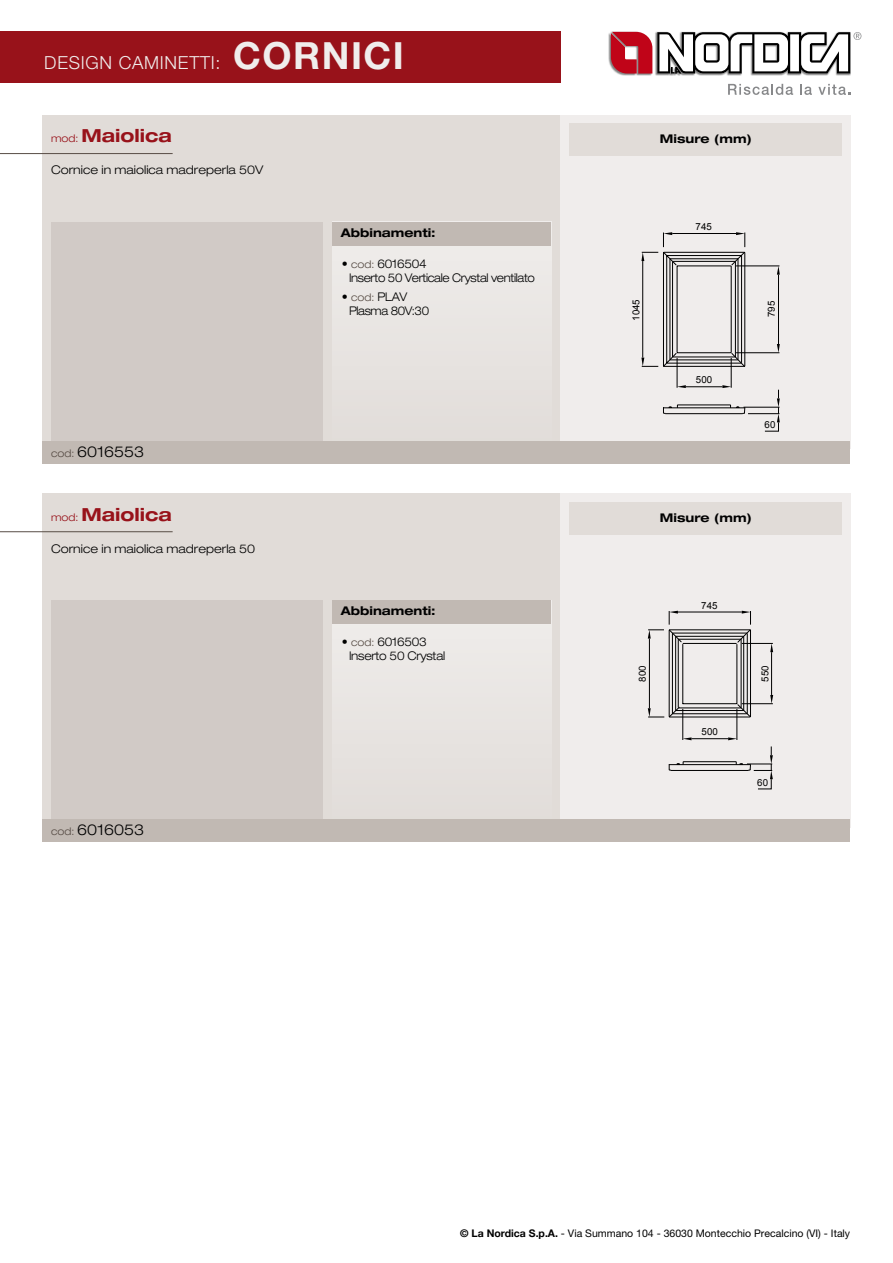
<style>
.page{position:relative;width:893px;height:1263px;background:#fff}
.page>*{position:absolute;margin:0;border:0;box-sizing:border-box;transform-origin:0 0}
.t1{font:700 expanded 18px "Helvetica Neue LT Pro";color:#98121a}
.t2{font:300 18px "Helvetica Neue LT Pro";letter-spacing:.04em;color:#f0edec}
.t3{font:300 expanded 15px "Helvetica Neue LT Pro";color:#000}
.t4{font:300 expanded 12px/14.4px "Helvetica Neue LT Pro";letter-spacing:-.02em;color:#000}
.t5{font:300 expanded 12px "Helvetica Neue LT Pro";color:#000}
.t6{font:700 expanded 12px "Helvetica Neue LT Pro";color:#000}
.t7{font:10.5px "Helvetica Neue LT Pro";color:#000}
.t8{font:9.75px "Arial";letter-spacing:.01em;color:#000}
.s1{font-weight:700;font-size:37.5px}
.s2{font-weight:300;font-size:10.5px}
.s3{font-size:10.5px;color:#584d46}
.s4{font-family:"Helvetica Neue";font-weight:700}
</style>
<div class="page">
<div style="left:0;top:32px;width:560px;height:51px;background:#98121a"></div>
<div style="left:560px;top:115px;width:290px;height:334px;background:#f0edec"></div>
<div style="left:43px;top:115px;width:517px;height:334px;background:#e1dcd8"></div>
<hr style="left:0;top:153px;width:173px;height:1px;background:#584d46">
<div style="left:570px;top:124px;width:272px;height:32px;background:#e1dcd8"></div>
<div style="left:332px;top:222px;width:219px;height:227px;background:#e8e4e1"></div>
<div style="left:332px;top:222px;width:219px;height:23px;background:#c1b9b3"></div>
<div style="left:560px;top:493px;width:290px;height:334px;background:#f0edec"></div>
<div style="left:43px;top:493px;width:517px;height:336px;background:#e1dcd8"></div>
<hr style="left:0;top:531px;width:173px;height:1px;background:#584d46">
<div style="left:570px;top:502px;width:272px;height:32px;background:#e1dcd8"></div>
<div style="left:332px;top:600px;width:219px;height:227px;background:#e8e4e1"></div>
<div style="left:332px;top:600px;width:219px;height:23px;background:#c1b9b3"></div>
<div style="left:608px;top:31px;width:243px;height:45px;background:#000;opacity:.5"></div>
<svg style="left:728px;top:84px;width:65px;height:11px"></svg>
<svg style="left:800px;top:84px;width:12px;height:11px"></svg>
<svg style="left:818px;top:84px;width:32px;height:11px"></svg>
<svg style="left:611px;top:32px;width:250px;height:42px"></svg>
<div style="left:51px;top:600px;width:271px;height:225px;background:#d1cac6"></div>
<div style="left:43px;top:819px;width:807px;height:23px;background:#c1b9b3"></div>
<div style="left:51px;top:222px;width:271px;height:224px;background:#d1cac6"></div>
<div style="left:43px;top:441px;width:807px;height:23px;background:#c1b9b3"></div>
<svg style="left:647px;top:610px;width:127px;height:180px"></svg>
<svg style="left:641px;top:232px;width:139px;height:200px"></svg>
<h1 class="t2" style="left:44px;top:52px;width:361px">DESIGN CAMINETTI: <span class="s1">CORNICI</span></h1>
<h1 class="t1" style="left:51px;top:124px;width:122px"><span class="s2">mod:</span> Maiolica</h1>
<p class="t5" style="left:51px;top:163px;width:214px">Cornice in maiolica madreperla 50V</p>
<p class="t3" style="left:51px;top:443px;width:95px"><span class="s3">cod:</span> 6016553</p>
<h1 class="t1" style="left:51px;top:503px;width:122px"><span class="s2">mod:</span> Maiolica</h1>
<p class="t5" style="left:51px;top:541px;width:206px">Cornice in maiolica madreperla 50</p>
<p class="t3" style="left:51px;top:821px;width:95px"><span class="s3">cod:</span> 6016053</p>
<p class="t6" style="left:341px;top:225px;width:96px">Abbinamenti:</p>
<p class="t4" style="left:349px;top:256px;width:188px;text-indent:-7px">• <span class="s3">cod:</span> 6016504<br>Inserto 50 Verticale Crystal ventilato</p>
<p class="t4" style="left:349px;top:289px;width:82px;text-indent:-7px">• <span class="s3">cod:</span> PLAV<br>Plasma 80V:30</p>
<p class="t6" style="left:341px;top:604px;width:96px">Abbinamenti:</p>
<p class="t4" style="left:349px;top:634px;width:98px;text-indent:-7px">• <span class="s3">cod:</span> 6016503<br>Inserto 50 Crystal</p>
<p class="t6" style="left:660px;top:132px;width:93px">Misure (mm)</p>
<p class="t8" style="left:631px;top:321px;width:23px;rotate:-90deg">1045</p>
<p class="t8" style="left:695px;top:221px;width:18px">745</p>
<p class="t8" style="left:696px;top:374px;width:18px">500</p>
<p class="t8" style="left:766px;top:317px;width:18px;rotate:-90deg">795</p>
<p class="t8" style="left:765px;top:419px;width:12px">60</p>
<p class="t6" style="left:660px;top:510px;width:93px">Misure (mm)</p>
<p class="t8" style="left:701px;top:600px;width:18px">745</p>
<p class="t8" style="left:637px;top:682px;width:18px;rotate:-90deg">800</p>
<p class="t8" style="left:759px;top:682px;width:18px;rotate:-90deg">550</p>
<p class="t8" style="left:702px;top:726px;width:18px">500</p>
<p class="t8" style="left:757px;top:777px;width:12px">60</p>
<p class="t7" style="left:460px;top:1226px;width:392px"><span class="s4">© La Nordica S.p.A.</span> - Via Summano 104 - 36030 Montecchio Precalcino (VI) - Italy</p>
</div>
